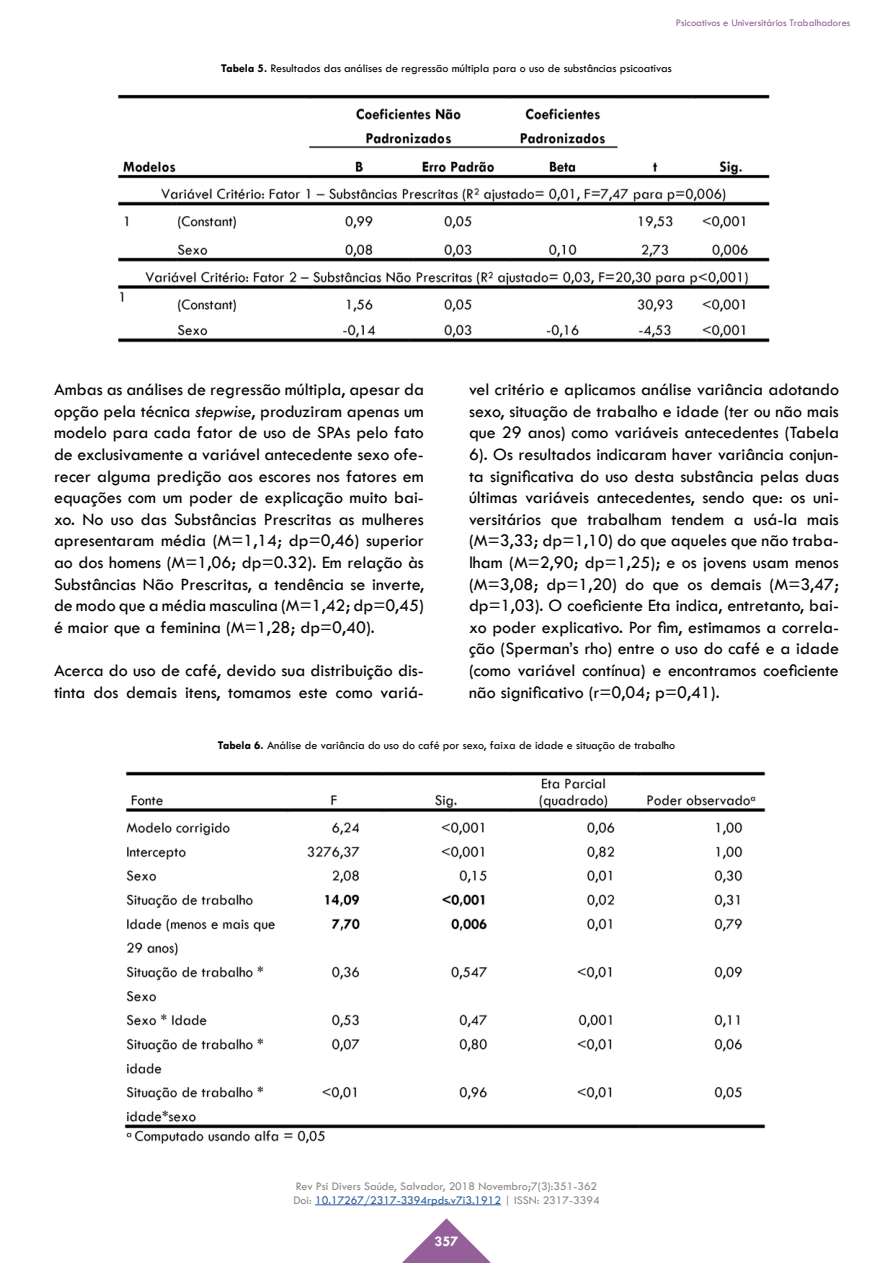
<style>
.page{position:relative;width:893px;height:1263px;background:#fff}
.page>*{position:absolute;margin:0;border:0;box-sizing:border-box;transform-origin:0 0}
.t1{font:18px/21.6px "Tw Cen";color:#000;text-align:justify}
.t2{font:700 15px "Tw Cen";color:#fff}
.t3{font:12px "Tw Cen";color:#000}
.t4{font:12px/14.4px "Tw Cen";color:#878787}
.t5{font:10.5px "Tw Cen";color:#95609a}
.s1{font-weight:700}
.s2{font-style:italic}
.s3{color:#275b9b}
</style>
<div class="page">
<svg style="left:402px;top:1218px;width:89px;height:45px"></svg>
<hr style="left:315px;top:1204px;width:186px;height:1px;background:#275b9b">
<img style="left:124px;top:771px;width:642px;height:373px">
<img style="left:118px;top:94px;width:652px;height:249px">
<p class="t5" style="left:676px;top:17px;width:176px">Psicoativos e Universitários Trabalhadores</p>
<p class="t3" style="left:221px;top:61px;width:452px"><span class="s1">Tabela 5.</span> Resultados das análises de regressão múltipla para o uso de substâncias psicoativas</p>
<p class="t1" style="left:54px;top:379px;width:371px">Ambas as análises de regressão múltipla, apesar da opção pela técnica <span class="s2">stepwise</span>, produziram apenas um modelo para cada fator de uso de SPAs pelo fato de exclusivamente a variável antecedente sexo ofe&shy;recer alguma predição aos escores nos fatores em equações com um poder de explicação muito bai&shy;xo. No uso das Substâncias Prescritas as mulheres apresentaram média (M=1,14; dp=0,46) superior ao dos homens (M=1,06; dp=0.32). Em relação às Substâncias Não Prescritas, a tendência se inverte, de modo que a média masculina (M=1,42; dp=0,45) é maior que a feminina (M=1,28; dp=0,40).</p>
<p class="t1" style="left:54px;top:659px;width:371px">Acerca do uso de café, devido sua distribuição dis&shy;tinta dos demais itens, tomamos este como variá-</p>
<p class="t1" style="left:469px;top:379px;width:371px">vel critério e aplicamos análise variância adotando sexo, situação de trabalho e idade (ter ou não mais que 29 anos) como variáveis antecedentes (Tabela 6). Os resultados indicaram haver variância conjun&shy;ta significativa do uso desta substância pelas duas últimas variáveis antecedentes, sendo que: os uni&shy;versitários que trabalham tendem a usá-la mais (M=3,33; dp=1,10) do que aqueles que não traba&shy;lham (M=2,90; dp=1,25); e os jovens usam menos (M=3,08; dp=1,20) do que os demais (M=3,47; dp=1,03). O coeficiente Eta indica, entretanto, bai&shy;xo poder explicativo. Por fim, estimamos a correla&shy;ção (Sperman’s rho) entre o uso do café e a idade (como variável contínua) e encontramos coeficiente não significativo (r=0,04; p=0,41).</p>
<p class="t3" style="left:218px;top:738px;width:459px"><span class="s1">Tabela 6.</span> Análise de variância do uso do café por sexo, faixa de idade e situação de trabalho</p>
<p class="t4" style="left:293px;top:1178px;width:308px">Rev Psi Divers Saúde, Salvador, 2018 Novembro;7(3):351-362<br>Doi: <span class="s3">10.17267/2317-3394rpds.v7i3.1912</span> | ISSN: 2317-3394</p>
<p class="t2" style="left:435px;top:1232px;width:25px">357</p>
</div>
